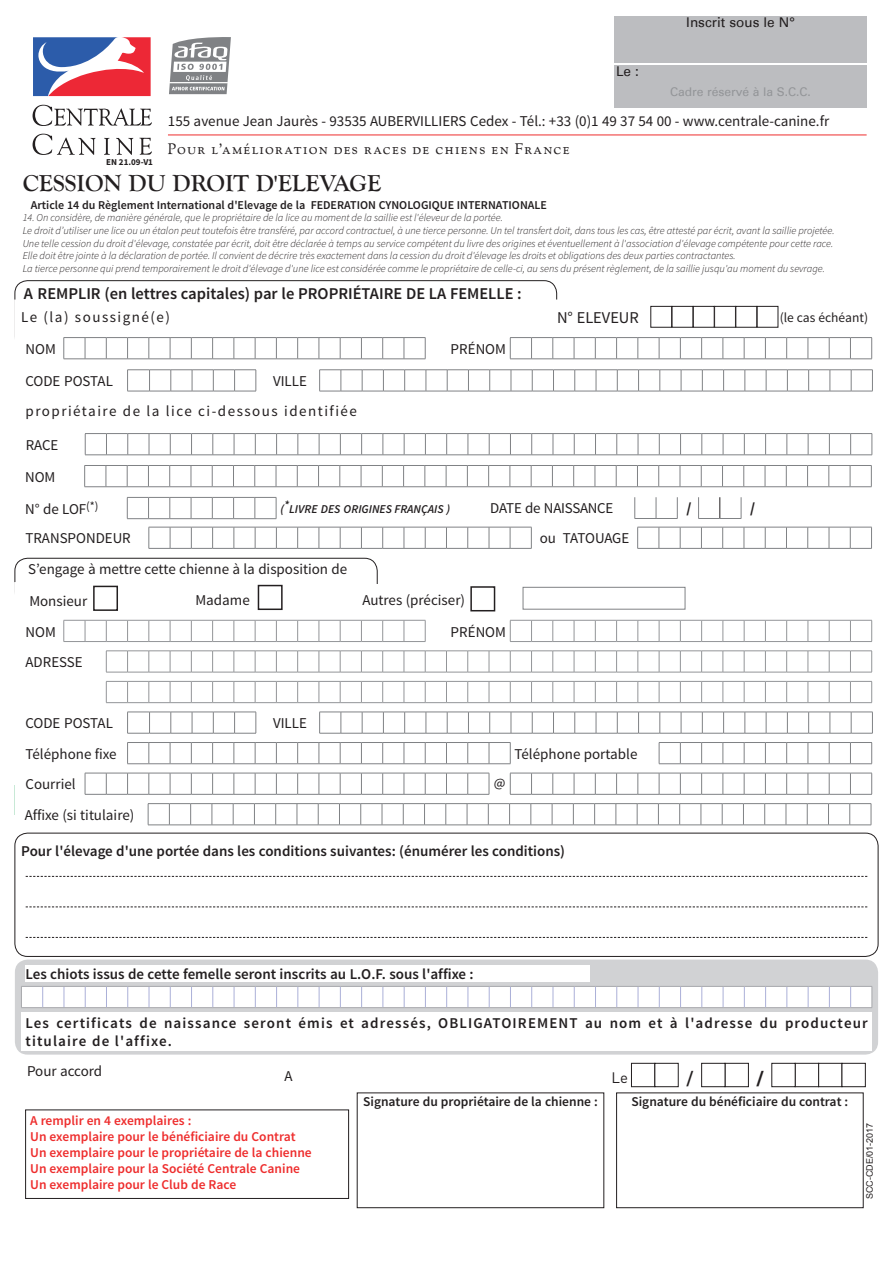
<style>
.page{position:relative;width:893px;height:1263px;background:#fff}
.page>*{position:absolute;margin:0;border:0;box-sizing:border-box;transform-origin:0 0}
.t1{font:700 24px "Goudy Old Style T";color:#231f20}
.t2{font:18px "DIN Bold Alternate";color:#231f20}
.t3{font:600 16.5px "Source Sans Pro";color:#231f20}
.t4{font:16.5px "Source Sans Pro";color:#231f20}
.t5{font:15px "Source Sans Pro";color:#231f20}
.t6{font:600 15px "Source Sans Pro";color:#231f20}
.t7{font:600 15px/18px "Source Sans Pro";letter-spacing:.075em;color:#231f20}
.t8{font:15px "Source Sans Pro";letter-spacing:.1em;color:#231f20}
.t9{font:15px "Sorts Mill Goudy";letter-spacing:.085em;color:#231f20}
.t10{font:15px "DIN Regular Alternate";color:#231f20}
.t11{font:700 15px "Source Sans Pro";color:#231f20}
.t12{font:600 13.5px/16.2px "Source Sans Pro";color:#ee2d2d}
.t13{font:600 13.5px "Source Sans Pro";color:#231f20}
.t14{font:13.5px "Univers";color:#231f20}
.t15{font:13.5px "Source Sans Pro";color:#231f20}
.t16{font:600 12px "Source Sans Pro";color:#231f20}
.t17{font:italic 600 12px "Source Sans Pro";color:#231f20}
.t18{font:12px "Univers";color:#939598}
.t19{font:italic 300 10.5px/12.6px "Source Sans Pro";color:#231f20}
.t20{font:9px "Arial";color:#231f20}
.t21{font:700 9px "Source Sans Pro";color:#231f20}
</style>
<div class="page">
<div style="left:15px;top:280px;width:542px;height:69px;border:1px solid #231f20;border-radius:13px"></div>
<div style="left:14px;top:299px;width:865px;height:256px;background:#fff"></div>
<div style="left:357px;top:1093px;width:247px;height:115px;border:1px solid #231f20"></div>
<div style="left:631px;top:1063px;width:24px;height:24px;border:1px solid #231f20"></div>
<div style="left:655px;top:1063px;width:23px;height:24px;border:1px solid #231f20"></div>
<div style="left:725px;top:1063px;width:24px;height:24px;border:1px solid #231f20"></div>
<div style="left:701px;top:1063px;width:24px;height:24px;border:1px solid #231f20"></div>
<div style="left:818px;top:1063px;width:24px;height:24px;border:1px solid #231f20"></div>
<div style="left:795px;top:1063px;width:24px;height:24px;border:1px solid #231f20"></div>
<div style="left:772px;top:1063px;width:23px;height:24px;background:#fff;border:1px solid #231f20"></div>
<div style="left:842px;top:1063px;width:23px;height:24px;background:#fff;border:1px solid #231f20"></div>
<div style="left:15px;top:833px;width:863px;height:124px;border:1px solid #231f20;border-radius:13px"></div>
<svg style="left:26px;top:876px;width:842px;height:1px"></svg>
<svg style="left:26px;top:906px;width:842px;height:1px"></svg>
<svg style="left:26px;top:937px;width:842px;height:1px"></svg>
<svg style="left:64px;top:337px;width:808px;height:23px"></svg>
<svg style="left:127px;top:369px;width:746px;height:23px"></svg>
<svg style="left:85px;top:433px;width:788px;height:23px"></svg>
<svg style="left:149px;top:527px;width:723px;height:22px"></svg>
<svg style="left:127px;top:497px;width:150px;height:22px"></svg>
<svg style="left:634px;top:497px;width:108px;height:22px"></svg>
<svg style="left:104px;top:138px;width:6px;height:17px"></svg>
<svg style="left:116px;top:138px;width:17px;height:17px"></svg>
<svg style="left:139px;top:138px;width:13px;height:17px"></svg>
<svg style="left:33px;top:105px;width:119px;height:21px"></svg>
<svg style="left:33px;top:134px;width:63px;height:21px"></svg>
<svg style="left:33px;top:37px;width:118px;height:59px"></svg>
<hr style="left:168px;top:135px;width:699px;height:1px;background:#ee2d2d">
<div style="left:651px;top:306px;width:21px;height:21px;background:#fff;border:1px solid #231f20"></div>
<div style="left:714px;top:306px;width:22px;height:21px;background:#fff;border:1px solid #231f20"></div>
<div style="left:672px;top:306px;width:21px;height:21px;background:#fff;border:1px solid #231f20"></div>
<div style="left:693px;top:306px;width:21px;height:21px;background:#fff;border:1px solid #231f20"></div>
<div style="left:736px;top:306px;width:21px;height:21px;background:#fff;border:1px solid #231f20"></div>
<div style="left:614px;top:16px;width:253px;height:47px;background:#bcbdc0"></div>
<div style="left:614px;top:65px;width:253px;height:21px;background:#bcbdc0"></div>
<div style="left:614px;top:86px;width:253px;height:21px;background:#bcbdc0"></div>
<svg style="left:84px;top:465px;width:788px;height:22px"></svg>
<div style="left:15px;top:558px;width:363px;height:46px;border:1px solid #231f20;border-radius:13px"></div>
<div style="left:14px;top:582px;width:346px;height:31px;background:#fff"></div>
<svg style="left:106px;top:651px;width:766px;height:22px"></svg>
<svg style="left:64px;top:620px;width:808px;height:22px"></svg>
<svg style="left:127px;top:712px;width:746px;height:22px"></svg>
<svg style="left:127px;top:742px;width:745px;height:22px"></svg>
<svg style="left:106px;top:681px;width:766px;height:22px"></svg>
<svg style="left:85px;top:773px;width:787px;height:22px"></svg>
<div style="left:25px;top:583px;width:850px;height:27px;background:#fff"></div>
<div style="left:258px;top:585px;width:25px;height:25px;border:2px solid #231f20"></div>
<div style="left:93px;top:586px;width:25px;height:25px;border:2px solid #231f20"></div>
<div style="left:470px;top:586px;width:25px;height:25px;border:2px solid #231f20"></div>
<div style="left:523px;top:587px;width:162px;height:22px;background:#fff;border:1px solid #808285"></div>
<svg style="left:148px;top:803px;width:724px;height:23px"></svg>
<div style="left:616px;top:1093px;width:247px;height:115px;border:1px solid #231f20"></div>
<div style="left:25px;top:1109px;width:324px;height:90px;border:1px solid #231f20"></div>
<div style="left:15px;top:959px;width:863px;height:95px;background:#d1d2d4;border-radius:13px"></div>
<div style="left:26px;top:965px;width:564px;height:16px;background:#fff"></div>
<div style="left:21px;top:1012px;width:851px;height:38px;background:#fff"></div>
<svg style="left:21px;top:986px;width:852px;height:22px;background:#f4f4f6"></svg>
<svg style="left:169px;top:37px;width:62px;height:58px"></svg>
<hr style="left:170px;top:82px;width:57px;height:1px;background:#fff">
<p class="t14" style="left:616px;top:63px;width:24px">Le :</p>
<p class="t14" style="left:686px;top:15px;width:110px">Inscrit sous le N°</p>
<p class="t18" style="left:670px;top:85px;width:142px">Cadre réservé à la S.C.C.</p>
<h3 class="t5" style="left:168px;top:112px;width:663px">155 avenue Jean Jaurès - 93535 AUBERVILLIERS Cedex - Tél.: +33 (0)1 49 37 54 00 - www.centrale-canine.fr</h3>
<h3 class="t9" style="left:168px;top:139px;width:403px">Pour l’amélioration des races de chiens en France</h3>
<p class="t21" style="left:106px;top:156px;width:48px">EN 21.09-V1</p>
<p class="t16" style="left:31px;top:197px;width:518px">Article 14 du Règlement International d'Elevage de la FEDERATION CYNOLOGIQUE INTERNATIONALE</p>
<p class="t19" style="left:23px;top:212px;width:813px">14. On considère, de manière générale, que le propriétaire de la lice au moment de la saillie est l'éleveur de la portée.<br>Le droit d’utiliser une lice ou un étalon peut toutefois être transféré, par accord contractuel, à une tierce personne. Un tel transfert doit, dans tous les cas, être attesté par écrit, avant la saillie projetée.<br>Une telle cession du droit d'élevage, constatée par écrit, doit être déclarée à temps au service compétent du livre des origines et éventuellement à l'association d'élevage compétente pour cette race.<br>Elle doit être jointe à la déclaration de portée. Il convient de décrire très exactement dans la cession du droit d'élevage les droits et obligations des deux parties contractantes.<br>La tierce personne qui prend temporairement le droit d'élevage d'une lice est considérée comme le propriétaire de celle-ci, au sens du présent règlement, de la saillie jusqu'au moment du sevrage.</p>
<h1 class="t1" style="left:23px;top:170px;width:360px">CESSION DU DROIT D'ELEVAGE</h1>
<h3 class="t3" style="left:24px;top:283px;width:499px">A REMPLIR (en lettres capitales) par le PROPRIÉTAIRE DE LA FEMELLE :</h3>
<h3 class="t8" style="left:21px;top:308px;width:150px">Le (la) soussigné(e)</h3>
<h3 class="t5" style="left:26px;top:340px;width:32px">NOM</h3>
<h3 class="t5" style="left:451px;top:340px;width:57px">PRÉNOM</h3>
<h3 class="t5" style="left:26px;top:372px;width:89px">CODE POSTAL</h3>
<h3 class="t5" style="left:273px;top:372px;width:35px">VILLE</h3>
<h3 class="t8" style="left:26px;top:402px;width:333px">propriétaire de la lice ci-dessous identifiée</h3>
<h3 class="t5" style="left:26px;top:435px;width:34px">RACE</h3>
<h3 class="t5" style="left:25px;top:467px;width:32px">NOM</h3>
<h3 class="t4" style="left:557px;top:307px;width:83px">N° ELEVEUR</h3>
<p class="t15" style="left:780px;top:309px;width:90px">(le cas échéant)</p>
<h3 class="t5" style="left:25px;top:499px;width:75px">N° de LOF<sup>(*)</sup></h3>
<p class="t17" style="left:280px;top:501px;width:171px">(*LIVRE DES ORIGINES FRANÇAIS )</p>
<h3 class="t5" style="left:490px;top:499px;width:125px">DATE de NAISSANCE</h3>
<h3 class="t11" style="left:686px;top:499px;width:7px">/</h3>
<h3 class="t11" style="left:750px;top:499px;width:7px">/</h3>
<h3 class="t5" style="left:26px;top:529px;width:107px">TRANSPONDEUR</h3>
<h3 class="t5" style="left:540px;top:529px;width:91px">ou TATOUAGE</h3>
<h3 class="t5" style="left:28px;top:560px;width:321px">S’engage à mettre cette chienne à la disposition de</h3>
<h3 class="t5" style="left:29px;top:592px;width:59px">Monsieur</h3>
<h3 class="t5" style="left:195px;top:590px;width:56px">Madame</h3>
<h3 class="t5" style="left:362px;top:590px;width:104px">Autres (préciser)</h3>
<h3 class="t5" style="left:26px;top:622px;width:32px">NOM</h3>
<h3 class="t5" style="left:451px;top:622px;width:57px">PRÉNOM</h3>
<h3 class="t5" style="left:26px;top:653px;width:59px">ADRESSE</h3>
<h3 class="t5" style="left:26px;top:714px;width:89px">CODE POSTAL</h3>
<h3 class="t5" style="left:273px;top:714px;width:35px">VILLE</h3>
<h3 class="t5" style="left:26px;top:744px;width:93px">Téléphone fixe</h3>
<h3 class="t5" style="left:514px;top:744px;width:125px">Téléphone portable</h3>
<h3 class="t5" style="left:26px;top:775px;width:52px">Courriel</h3>
<h3 class="t5" style="left:494px;top:775px;width:13px">@</h3>
<h3 class="t5" style="left:25px;top:805px;width:111px">Affixe (si titulaire)</h3>
<h3 class="t6" style="left:21px;top:842px;width:545px">Pour l'élevage d'une portée dans les conditions suivantes: (énumérer les conditions)</h3>
<h3 class="t6" style="left:26px;top:964px;width:450px">Les chiots issus de cette femelle seront inscrits au L.O.F. sous l'affixe :</h3>
<h3 class="t7" style="left:26px;top:1014px;width:844px">Les certificats de naissance seront émis et adressés, OBLIGATOIREMENT au nom et à l'adresse du producteur titulaire de l'affixe.</h3>
<h3 class="t5" style="left:27px;top:1061px;width:77px">Pour accord</h3>
<h3 class="t5" style="left:284px;top:1066px;width:10px">A</h3>
<p class="t12" style="left:30px;top:1112px;width:283px">A remplir en 4 exemplaires :<br>Un exemplaire pour le bénéficiaire du Contrat Un exemplaire pour le propriétaire de la chienne Un exemplaire pour la Société Centrale Canine Un exemplaire pour le Club de Race</p>
<p class="t13" style="left:363px;top:1093px;width:236px">Signature du propriétaire de la chienne :</p>
<h3 class="t10" style="left:611px;top:1068px;width:18px">Le</h3>
<h2 class="t2" style="left:756px;top:1067px;width:9px">/</h2>
<p class="t13" style="left:631px;top:1093px;width:218px">Signature du bénéficiaire du contrat :</p>
<p class="t20" style="left:864px;top:1199px;width:78px;rotate:-90deg">SCC-CDE/01-2017</p>
</div>
